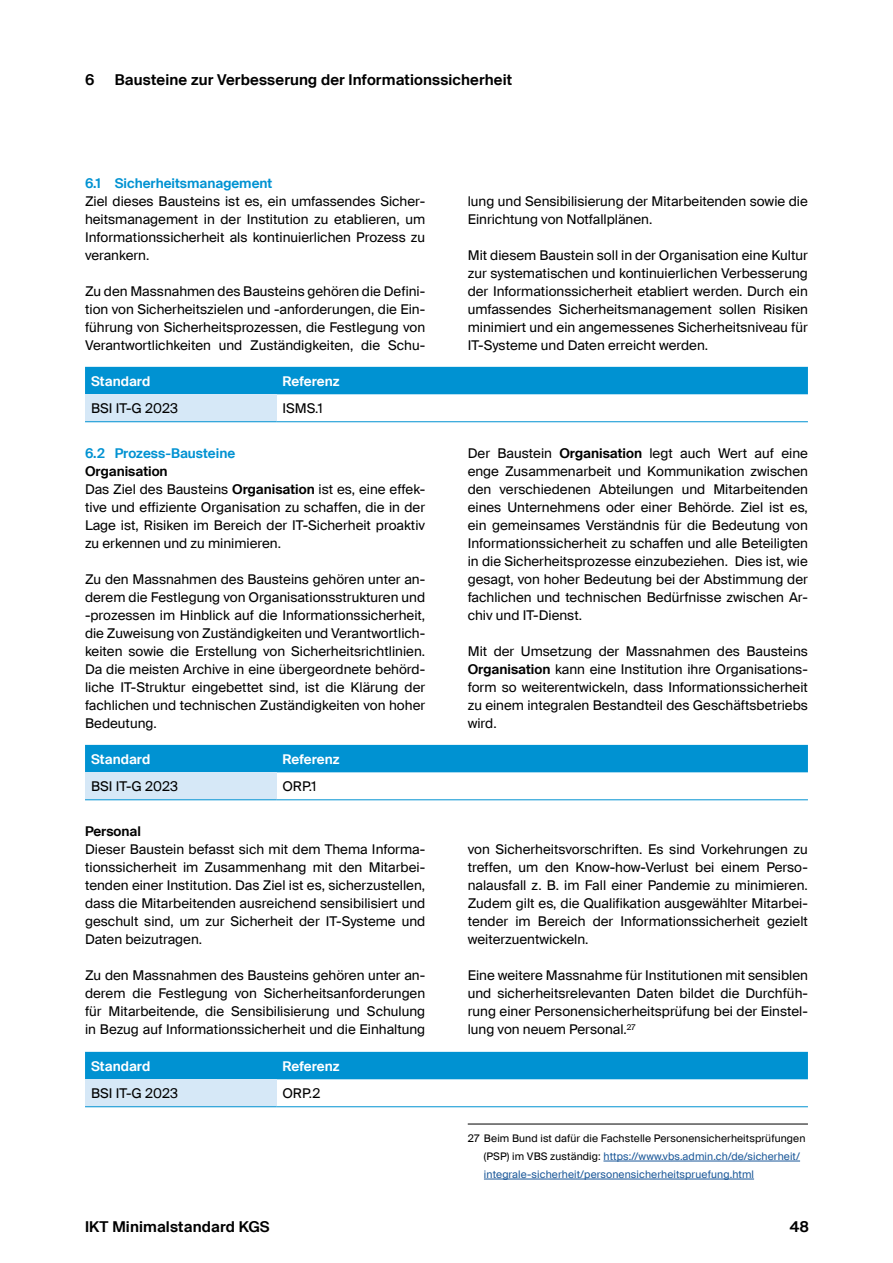
<style>
.page{position:relative;width:893px;height:1263px;background:#fff}
.page>*{position:absolute;margin:0;border:0;box-sizing:border-box;transform-origin:0 0}
.t1{font:600 15px "Suisse Intl";letter-spacing:.01em;color:#000}
.t2{font:13.5px/18px "Suisse Intl";color:#000;text-align:justify}
.t3{font:600 13.5px "Suisse Intl";color:#fff}
.t4{font:600 13.5px "Suisse Intl";color:#0092d2}
.t5{font:600 13.5px "Suisse Intl";color:#000}
.t6{font:10.5px/18px "Suisse Intl";letter-spacing:.01em;color:#1b5899}
.s1{font-weight:600}
.s2{color:#000}
</style>
<div class="page">
<div style="left:85px;top:745px;width:723px;height:27px;background:#0092d2"></div>
<div style="left:85px;top:772px;width:191px;height:28px;background:#d6e8f7"></div>
<hr style="left:85px;top:799px;width:191px;height:1px;background:#0092d2">
<hr style="left:276px;top:799px;width:532px;height:1px;background:#0092d2">
<hr style="left:603px;top:1160px;width:197px;height:1px;background:#1b5899">
<hr style="left:484px;top:1178px;width:270px;height:1px;background:#1b5899">
<hr style="left:468px;top:1124px;width:340px;height:1px;background:#000">
<div style="left:85px;top:367px;width:723px;height:27px;background:#0092d2"></div>
<div style="left:85px;top:394px;width:191px;height:28px;background:#d6e8f7"></div>
<hr style="left:85px;top:421px;width:191px;height:1px;background:#0092d2">
<hr style="left:276px;top:421px;width:532px;height:1px;background:#0092d2">
<div style="left:85px;top:1052px;width:723px;height:27px;background:#0092d2"></div>
<div style="left:85px;top:1079px;width:191px;height:28px;background:#d6e8f7"></div>
<hr style="left:85px;top:1106px;width:191px;height:1px;background:#0092d2">
<hr style="left:276px;top:1106px;width:532px;height:1px;background:#0092d2">
<p class="t1" style="left:85px;top:71px;width:11px">6</p>
<p class="t1" style="left:115px;top:71px;width:399px">Bausteine zur Verbesserung der Informationssicherheit</p>
<p class="t4" style="left:85px;top:176px;width:189px">6.1 Sicherheitsmanagement</p>
<p class="t2" style="left:85px;top:192px;width:342px">Ziel dieses Bausteins ist es, ein umfassendes Sicher&shy;heitsmanagement in der Institution zu etablieren, um Informationssicherheit als kontinuierlichen Prozess zu verankern.</p>
<p class="t2" style="left:85px;top:282px;width:342px">Zu den Massnahmen des Bausteins gehören die Defini&shy;tion von Sicherheitszielen und -anforderungen, die Ein&shy;führung von Sicherheitsprozessen, die Festlegung von Verantwortlichkeiten und Zuständigkeiten, die Schu-</p>
<p class="t3" style="left:91px;top:373px;width:61px">Standard</p>
<p class="t3" style="left:282px;top:373px;width:59px">Referenz</p>
<p class="t2" style="left:91px;top:400px;width:88px">BSI IT-G 2023</p>
<p class="t2" style="left:282px;top:400px;width:42px">ISMS.1</p>
<p class="t4" style="left:85px;top:445px;width:152px">6.2 Prozess-Bausteine</p>
<p class="t2" style="left:85px;top:462px;width:342px;text-align:left"><span class="s1">Organisation<br></span>Das Ziel des Bausteins <span class="s1">Organisation</span> ist es, eine effek&shy;tive und effiziente Organisation zu schaffen, die in der Lage ist, Risiken im Bereich der IT-Sicherheit proaktiv zu erkennen und zu minimieren.</p>
<p class="t2" style="left:85px;top:570px;width:342px">Zu den Massnahmen des Bausteins gehören unter an&shy;derem die Festlegung von Organisationsstrukturen und -prozessen im Hinblick auf die Informationssicherheit, die Zuweisung von Zuständigkeiten und Verantwortlich&shy;keiten sowie die Erstellung von Sicherheitsrichtlinien.<br>Da die meisten Archive in eine übergeordnete behörd&shy;liche IT-Struktur eingebettet sind, ist die Klärung der fachlichen und technischen Zuständigkeiten von hoher Bedeutung.</p>
<p class="t3" style="left:91px;top:751px;width:61px">Standard</p>
<p class="t3" style="left:282px;top:751px;width:59px">Referenz</p>
<p class="t2" style="left:91px;top:778px;width:88px">BSI IT-G 2023</p>
<p class="t2" style="left:282px;top:778px;width:36px">ORP.1</p>
<p class="t5" style="left:85px;top:824px;width:57px">Personal</p>
<p class="t2" style="left:85px;top:840px;width:342px">Dieser Baustein befasst sich mit dem Thema Informa&shy;tionssicherheit im Zusammenhang mit den Mitarbei&shy;tenden einer Institution. Das Ziel ist es, sicherzustellen, dass die Mitarbeitenden ausreichend sensibilisiert und geschult sind, um zur Sicherheit der IT-Systeme und Daten beizutragen.</p>
<p class="t2" style="left:85px;top:966px;width:342px">Zu den Massnahmen des Bausteins gehören unter an&shy;derem die Festlegung von Sicherheitsanforderungen für Mitarbeitende, die Sensibilisierung und Schulung in Bezug auf Informationssicherheit und die Einhaltung</p>
<p class="t3" style="left:91px;top:1058px;width:61px">Standard</p>
<p class="t3" style="left:282px;top:1058px;width:59px">Referenz</p>
<p class="t2" style="left:91px;top:1084px;width:88px">BSI IT-G 2023</p>
<p class="t2" style="left:282px;top:1084px;width:39px">ORP.2</p>
<p class="t2" style="left:468px;top:192px;width:342px">lung und Sensibilisierung der Mitarbeitenden sowie die<br>Einrichtung von Notfallplänen.</p>
<p class="t2" style="left:468px;top:246px;width:342px">Mit diesem Baustein soll in der Organisation eine Kultur zur systematischen und kontinuierlichen Verbesserung der Informationssicherheit etabliert werden. Durch ein umfassendes Sicherheitsmanagement sollen Risiken minimiert und ein angemessenes Sicherheitsniveau für IT-Systeme und Daten erreicht werden.</p>
<p class="t2" style="left:468px;top:444px;width:342px">Der Baustein <span class="s1">Organisation</span> legt auch Wert auf eine enge Zusammenarbeit und Kommunikation zwischen den verschiedenen Abteilungen und Mitarbeitenden eines Unternehmens oder einer Behörde. Ziel ist es, ein gemeinsames Verständnis für die Bedeutung von Informationssicherheit zu schaffen und alle Beteiligten in die Sicherheitsprozesse einzubeziehen. Dies ist, wie gesagt, von hoher Bedeutung bei der Abstimmung der fachlichen und technischen Bedürfnisse zwischen Ar&shy;chiv und IT-Dienst.</p>
<p class="t2" style="left:468px;top:642px;width:342px">Mit der Umsetzung der Massnahmen des Bausteins <span class="s1">Organisation</span> kann eine Institution ihre Organisations&shy;form so weiterentwickeln, dass Informationssicherheit zu einem integralen Bestandteil des Geschäftsbetriebs wird.</p>
<p class="t2" style="left:468px;top:840px;width:342px">von Sicherheitsvorschriften. Es sind Vorkehrungen zu treffen, um den Know-how-Verlust bei einem Perso&shy;nalausfall z. B. im Fall einer Pandemie zu minimieren.<br>Zudem gilt es, die Qualifikation ausgewählter Mitarbei&shy;tender im Bereich der Informationssicherheit gezielt weiterzuentwickeln.</p>
<p class="t2" style="left:468px;top:966px;width:342px">Eine weitere Massnahme für Institutionen mit sensiblen und sicherheitsrelevanten Daten bildet die Durchfüh&shy;rung einer Personensicherheitsprüfung bei der Einstel&shy;lung von neuem Personal.<sup>27</sup></p>
<p class="t6" style="left:484px;top:1129px;width:323px;text-indent:-16px"><span class="s2">27 Beim Bund ist dafür die Fachstelle Personensicherheitsprüfungen (PSP) im VBS zuständig:</span> https://www.vbs.admin.ch/de/sicherheit/ integrale-sicherheit/personensicherheitspruefung.html</p>
<p class="t1" style="left:85px;top:1218px;width:186px">IKT Minimalstandard KGS</p>
<p class="t1" style="left:790px;top:1218px;width:21px">48</p>
</div>
